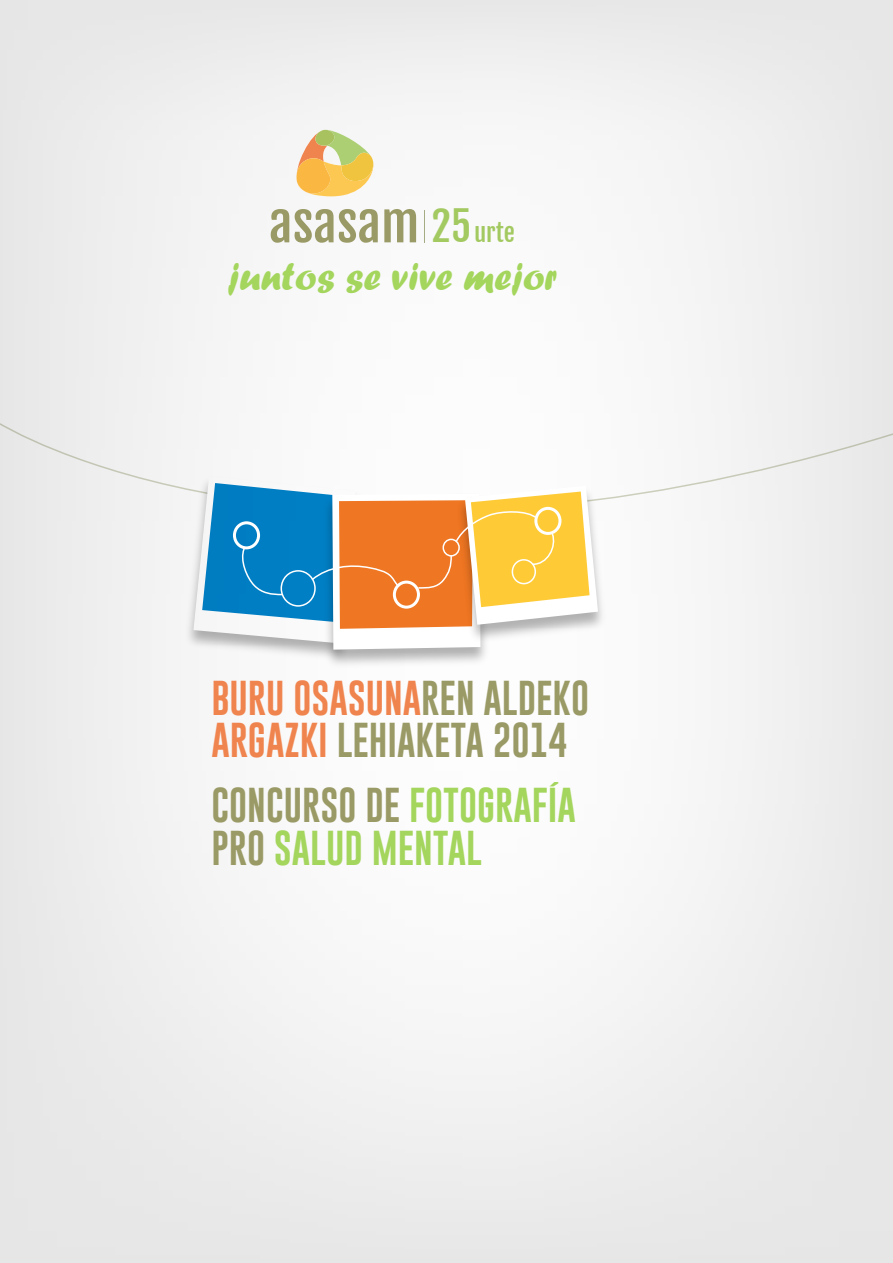
<style>
.page{position:relative;width:893px;height:1263px;background:#f1f1f1}
.page>*{position:absolute;margin:0;border:0;box-sizing:border-box;transform-origin:0 0}
.t1{font:49.05px "Fjalla One";color:#9a9a66;scale:1.05 1}
.t2{font:40.2px "Forte";color:#a4d55d}
.t3{font:35.7px/42.9px "Gobold";color:#a4d55d}
.t4{font:35.7px "Gobold";color:#9a9a66}
.t5{font:35.7px "Gobold";color:#f0844e}
.s1{font-size:40.05px;color:#a3c961}
.s2{font-size:23.7px;color:#a3c961}
.s3{color:#9a9a66}
.s4{color:#f0844e}
</style>
<div class="page">
<hr style="left:424px;top:210px;width:1px;height:32px;background:#a5ab83">
<svg style="left:297px;top:130px;width:77px;height:67px"></svg>
<img style="left:320px;top:650px;width:173px;height:21px">
<svg style="left:193px;top:476px;width:405px;height:174px"></svg>
<p class="t1" style="left:269px;top:193px;width:235px">ASASAM <span class="s1">25</span><span class="s2">URTE</span></p>
<p class="t2" style="left:227px;top:253px;width:331px">juntos se vive mejor</p>
<p class="t5" style="left:211px;top:675px;width:379px">BURU OSASUNA<span class="s3">REN ALDEKO</span></p>
<p class="t4" style="left:211px;top:717px;width:357px"><span class="s4">ARGAZKI</span> LEHIAKETA 2014</p>
<p class="t3" style="left:211px;top:784px;width:366px"><span class="s3">CONCURSO DE</span> FOTOGRAFÍA<br><span class="s3">PRO</span> SALUD MENTAL</p>
</div>
